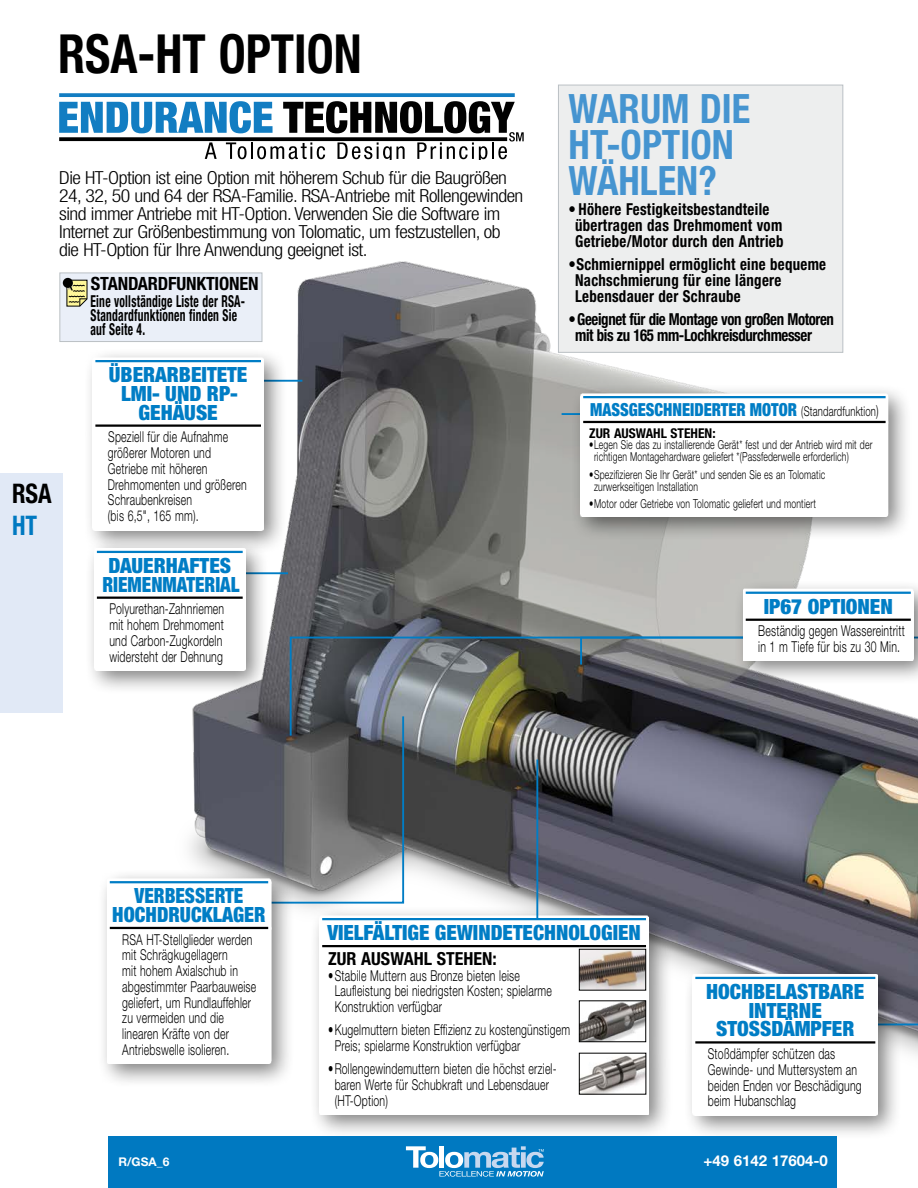
<style>
.page{position:relative;width:918px;height:1188px;background:#fff}
.page>*{position:absolute;margin:0;border:0;box-sizing:border-box;transform-origin:0 0}
.t1{font:700 condensed 54px "Helvetica Neue LT Std";color:#000;scale:.9 1}
.t2{font:700 condensed 40.5px/36px "Helvetica Neue LT Std";color:#4594d0;scale:.95 1}
.t3{font:700 condensed 27px "Helvetica Neue LT Std";color:#000;scale:.9 1}
.t4{font:700 condensed 27px "Helvetica Neue LT Std";color:#0079c1;scale:.9 1}
.t5{font:900 condensed 21px/18.8px "Helvetica Neue LT Std";color:#007dc5;text-align:center}
.t6{font:900 condensed 21px/18.8px "Helvetica Neue LT Std";color:#007dc5;text-align:center;scale:.9 1}
.t7{font:700 condensed 18.3px "Helvetica Neue LT Std";letter-spacing:-.01em;color:#000}
.t8{font:300 condensed 18px/18px "Helvetica Neue LT Std";letter-spacing:-.025em;color:#000;scale:1.1 1}
.t9{font:900 condensed 18px "Helvetica Neue LT Std";color:#007dc5;scale:.9 1}
.t10{font:700 condensed 18px "Helvetica Neue LT Std";color:#000}
.t11{font:700 condensed 16.5px/15.8px "Helvetica Neue LT Std";letter-spacing:.02em;color:#000;scale:.9 1}
.t12{font:700 condensed 16.5px/15.8px "Helvetica Neue LT Std";letter-spacing:-.025em;color:#000;scale:.9 1}
.t13{font:700 condensed 16.5px/14.2px "Helvetica Neue LT Std";letter-spacing:.02em;color:#000;scale:.7 1}
.t14{font:300 15px/15.8px "Helvetica Neue LT Std";letter-spacing:.02em;color:#000;scale:.7 1}
.t15{font:700 15px "Helvetica Neue LT Std";color:#fff}
.t16{font:700 condensed 13.5px "Helvetica Neue LT Std";color:#000}
.t17{font:300 12.3px/11.9px "Helvetica Neue LT Std";letter-spacing:.02em;color:#000;scale:.7 1}
.t18{font:700 12px "Helvetica Neue LT Std";color:#fff}
.s1{font-weight:300;font-stretch:normal;font-size:13.5px;color:#000}
.s2{font-weight:300;font-stretch:normal;font-size:15px;color:#000}
</style>
<div class="page">
<div style="left:558px;top:85px;width:285px;height:268px;background:#edeeee;border:1px solid #9da5ab"></div>
<img style="left:189px;top:158px;width:729px;height:897px">
<svg style="left:59px;top:93px;width:456px;height:4px;background:#1f84c5"></svg>
<svg style="left:59px;top:101px;width:465px;height:59px"></svg>
<svg style="left:845px;top:910px;width:73px;height:116px;background:#5e5c69"></svg>
<svg style="left:204px;top:715px;width:201px;height:190px;background:#6a6c72"></svg>
<hr style="left:218px;top:572px;width:70px;height:2px;background:#007dc5">
<hr style="left:247px;top:380px;width:55px;height:2px;background:#007dc5">
<hr style="left:562px;top:413px;width:41px;height:2px;background:#007dc5">
<svg style="left:879px;top:685px;width:39px;height:128px"></svg>
<img style="left:289px;top:636px;width:478px;height:101px">
<svg style="left:579px;top:636px;width:154px;height:30px;background:#808b91"></svg>
<div style="left:310px;top:905px;width:364px;height:234px;background:#000;opacity:.5"></div>
<div style="left:319px;top:915px;width:330px;height:200px;background:#fff"></div>
<svg style="left:322px;top:947px;width:324px;height:148px"></svg>
<hr style="left:322px;top:918px;width:257px;height:2px;background:#007dc5">
<hr style="left:579px;top:918px;width:67px;height:2px;background:#007dc5">
<hr style="left:322px;top:945px;width:257px;height:2px;background:#000">
<hr style="left:579px;top:945px;width:67px;height:2px;background:#000">
<img style="left:581px;top:951px;width:63px;height:37px">
<div style="left:579px;top:949px;width:67px;height:41px;border:1px solid #000"></div>
<img style="left:581px;top:1003px;width:63px;height:37px">
<div style="left:579px;top:1001px;width:67px;height:41px;border:1px solid #000"></div>
<img style="left:581px;top:1055px;width:63px;height:37px">
<div style="left:83px;top:347px;width:205px;height:207px;background:#000;opacity:.5"></div>
<div style="left:92px;top:357px;width:172px;height:173px;background:#fff"></div>
<hr style="left:95px;top:360px;width:166px;height:2px;background:#007dc5">
<hr style="left:95px;top:424px;width:166px;height:3px;background:#000">
<div style="left:97px;top:869px;width:198px;height:219px;background:#000;opacity:.5"></div>
<div style="left:107px;top:878px;width:164px;height:186px;background:#fff"></div>
<hr style="left:110px;top:881px;width:158px;height:2px;background:#007dc5">
<hr style="left:110px;top:927px;width:158px;height:2px;background:#000">
<div style="left:683px;top:964px;width:220px;height:176px;background:#000;opacity:.5"></div>
<div style="left:692px;top:974px;width:186px;height:141px;background:#fff"></div>
<hr style="left:695px;top:977px;width:180px;height:2px;background:#007dc5">
<hr style="left:695px;top:1041px;width:180px;height:3px;background:#000">
<div style="left:733px;top:579px;width:185px;height:106px;background:#000;opacity:.5"></div>
<svg style="left:743px;top:589px;width:171px;height:72px"></svg>
<div style="left:746px;top:593px;width:165px;height:27px;background:#fff"></div>
<div style="left:746px;top:620px;width:165px;height:38px;background:#fff"></div>
<hr style="left:746px;top:592px;width:165px;height:2px;background:#007dc5">
<hr style="left:746px;top:619px;width:165px;height:2px;background:#000">
<div style="left:84px;top:538px;width:186px;height:157px;background:#000;opacity:.5"></div>
<div style="left:94px;top:548px;width:152px;height:123px;background:#fff"></div>
<hr style="left:97px;top:551px;width:146px;height:2px;background:#007dc5">
<hr style="left:97px;top:597px;width:146px;height:2px;background:#000">
<hr style="left:536px;top:760px;width:2px;height:158px;background:#007dc5">
<div style="left:571px;top:383px;width:342px;height:158px;background:#000;opacity:.5"></div>
<div style="left:580px;top:393px;width:309px;height:124px;background:#fff"></div>
<hr style="left:583px;top:396px;width:303px;height:2px;background:#007dc5">
<hr style="left:583px;top:421px;width:303px;height:2px;background:#000">
<div style="left:108px;top:1136px;width:729px;height:52px;background:#0079c1"></div>
<svg style="left:406px;top:1146px;width:138px;height:31px"></svg>
<div style="left:0;top:473px;width:63px;height:240px;background:#e1e9f6"></div>
<div style="left:59px;top:272px;width:203px;height:70px;background:#eaeff8;border:1px solid #9da5ab"></div>
<div style="left:63px;top:278px;width:10px;height:10px;background:#000;border-radius:50%"></div>
<svg style="left:66px;top:279px;width:22px;height:28px"></svg>
<h1 class="t1" style="left:58px;top:21px;width:339px">RSA-HT OPTION</h1>
<p class="t8" style="left:59px;top:168px;width:423px">Die HT-Option ist eine Option mit höherem Schub für die Baugrößen 24, 32, 50 und 64 der RSA-Familie. RSA-Antriebe mit Rollengewinden sind immer Antriebe mit HT-Option. Verwenden Sie die Software im Internet zur Größenbestimmung von Tolomatic, um festzustellen, ob die HT-Option für Ihre Anwendung geeignet ist.</p>
<p class="t7" style="left:91px;top:272px;width:169px">STANDARDFUNKTIONEN</p>
<p class="t13" style="left:91px;top:294px;width:222px">Eine vollständige Liste der RSA-<br>Standardfunktionen finden Sie auf Seite 4.</p>
<h3 class="t3" style="left:12px;top:477px;width:46px">RSA</h3>
<h3 class="t4" style="left:12px;top:510px;width:29px">HT</h3>
<h3 class="t5" style="left:109px;top:365px;width:140px">ÜBERARBEITETE<br>LMI- UND RP-<br>GEHÄUSE</h3>
<p class="t14" style="left:108px;top:429px;width:200px">Speziell für die Aufnahme größerer Motoren und<br>Getriebe mit höheren<br>Drehmomenten und größeren<br>Schraubenkreisen<br>(bis 6,5", 165 mm).</p>
<h3 class="t5" style="left:102px;top:556px;width:139px;text-align:left">DAUERHAFTES<br>RIEMENMATERIAL</h3>
<p class="t14" style="left:109px;top:601px;width:166px">Polyurethan-Zahnriemen mit hohem Drehmoment und Carbon-Zugkordeln widersteht der Dehnung</p>
<h2 class="t2" style="left:569px;top:90px;width:193px">WARUM DIE<br>HT-OPTION<br>WÄHLEN?</h2>
<p class="t11" style="left:575px;top:201px;width:233px;text-indent:-6px">• Höhere Festigkeitsbestandteile übertragen das Drehmoment vom<br>Getriebe/Motor durch den Antrieb</p>
<p class="t11" style="left:575px;top:256px;width:280px;text-indent:-6px">•Schmiernippel ermöglicht eine bequeme<br>Nachschmierung für eine längere<br>Lebensdauer der Schraube</p>
<p class="t12" style="left:575px;top:311px;width:289px;text-indent:-6px">•Geeignet für die Montage von großen Motoren mit bis zu 165 mm-Lochkreisdurchmesser</p>
<p class="t9" style="left:590px;top:398px;width:322px">MASSGESCHNEIDERTER MOTOR <span class="s1">(Standardfunktion</span><span class="s2">)</span></p>
<p class="t16" style="left:589px;top:425px;width:128px">ZUR AUSWAHL STEHEN:</p>
<p class="t17" style="left:594px;top:439px;width:399px;text-indent:-5px">•Legen Sie das zu installierende Gerät* fest und der Antrieb wird mit der richtigen Montagehardware geliefert *(Passfederwelle erforderlich)</p>
<p class="t17" style="left:594px;top:468px;width:332px;text-indent:-5px">•Spezifizieren Sie Ihr Gerät* und senden Sie es an Tolomatic zurwerkseitigen Installation</p>
<p class="t17" style="left:589px;top:497px;width:325px">•Motor oder Getriebe von Tolomatic geliefert und montiert</p>
<h3 class="t5" style="left:764px;top:597px;width:131px">IP67 OPTIONEN</h3>
<p class="t14" style="left:758px;top:623px;width:211px">Beständig gegen Wassereintritt in 1 m Tiefe für bis zu 30 Min.</p>
<h3 class="t6" style="left:112px;top:886px;width:172px">VERBESSERTE<br>HOCHDRUCKLAGER</h3>
<p class="t14" style="left:122px;top:931px;width:193px">RSA HT-Stellglieder werden mit Schrägkugellagern<br>mit hohem Axialschub in abgestimmter Paarbauweise geliefert, um Rundlauffehler zu vermeiden und die linearen Kräfte von der<br>Antriebswelle isolieren.</p>
<h3 class="t5" style="left:327px;top:923px;width:315px">VIELFÄLTIGE GEWINDETECHNOLOGIEN</h3>
<p class="t10" style="left:328px;top:948px;width:170px">ZUR AUSWAHL STEHEN:</p>
<p class="t14" style="left:335px;top:967px;width:312px;text-indent:-6px">•Stabile Muttern aus Bronze bieten leise<br>Laufleistung bei niedrigsten Kosten; spielarme<br>Konstruktion verfügbar</p>
<p class="t14" style="left:335px;top:1022px;width:338px;text-indent:-6px">•Kugelmuttern bieten Effizienz zu kostengünstigem<br>Preis; spielarme Konstruktion verfügbar</p>
<p class="t14" style="left:335px;top:1061px;width:319px;text-indent:-6px">•Rollengewindemuttern bieten die höchst erziel&shy;baren Werte für Schubkraft und Lebensdauer (HT-Option)</p>
<h3 class="t5" style="left:706px;top:982px;width:160px">HOCHBELASTBARE<br>INTERNE<br>STOSSDÄMPFER</h3>
<p class="t14" style="left:708px;top:1046px;width:222px">Stoßdämpfer schützen das<br>Gewinde- und Muttersystem an beiden Enden vor Beschädigung beim Hubanschlag</p>
<p class="t18" style="left:118px;top:1155px;width:52px">R/GSA_6</p>
<p class="t15" style="left:704px;top:1152px;width:126px">+49 6142 17604-0</p>
</div>
